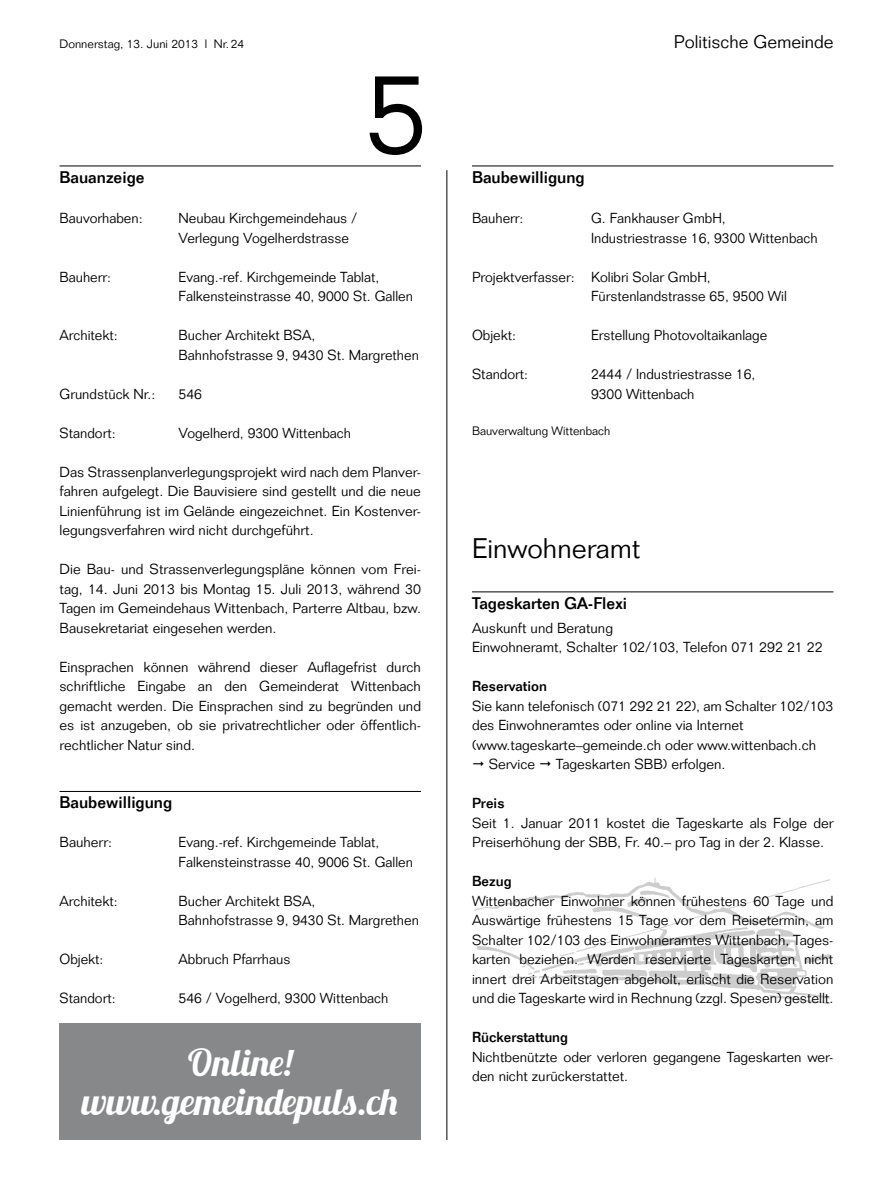
<style>
.page{position:relative;width:893px;height:1191px;background:#fff}
.page>*{position:absolute;margin:0;border:0;box-sizing:border-box;transform-origin:0 0}
.t1{font:300 114px "Folio";color:#000}
.t2{font:37.2px/39px "Lobster 1.3";color:#fff;text-align:center}
.t3{font:300 27.75px "Folio";color:#000}
.t4{font:300 18px "Folio";color:#000}
.t5{font:500 16.5px "Folio";color:#000}
.t6{font:300 14.25px/19.5px "Folio";color:#000}
.t7{font:500 14.25px "Folio";color:#000}
.t8{font:300 12px "Folio";color:#000}
</style>
<div class="page">
<hr style="left:446px;top:170px;width:1px;height:970px;background:#000">
<img style="left:474px;top:877px;width:356px;height:128px">
<hr style="left:472px;top:166px;width:361px;height:1px;background:#000">
<hr style="left:472px;top:591px;width:361px;height:1px;background:#000">
<hr style="left:60px;top:166px;width:361px;height:1px;background:#000">
<hr style="left:60px;top:791px;width:361px;height:1px;background:#000">
<div style="left:60px;top:1023px;width:361px;height:117px;background:#87888a"></div>
<p class="t8" style="left:60px;top:36px;width:186px">Donnerstag, 13. Juni 2013 l Nr.24</p>
<h1 class="t1" style="left:364px;top:45px;width:65px">5</h1>
<p class="t5" style="left:60px;top:167px;width:87px">Bauanzeige</p>
<p class="t6" style="left:60px;top:208px;width:85px">Bauvorhaben:</p>
<p class="t6" style="left:179px;top:208px;width:180px">Neubau Kirchgemeindehaus /<br>Verlegung Vogelherdstrasse</p>
<p class="t6" style="left:60px;top:267px;width:53px">Bauherr:</p>
<p class="t6" style="left:179px;top:267px;width:236px">Evang.-ref. Kirchgemeinde Tablat,<br>Falkensteinstrasse 40, 9000 St. Gallen</p>
<p class="t6" style="left:60px;top:325px;width:60px">Architekt:</p>
<p class="t6" style="left:179px;top:325px;width:242px">Bucher Architekt BSA,<br>Bahnhofstrasse 9, 9430 St. Margrethen</p>
<p class="t6" style="left:60px;top:384px;width:97px">Grundstück Nr.:</p>
<p class="t6" style="left:179px;top:384px;width:25px">546</p>
<p class="t6" style="left:60px;top:423px;width:58px">Standort:</p>
<p class="t6" style="left:179px;top:423px;width:174px">Vogelherd, 9300 Wittenbach</p>
<p class="t6" style="left:60px;top:462px;width:363px;text-align:justify">Das Strassenplanverlegungsprojekt wird nach dem Planver&shy;fahren aufgelegt. Die Bauvisiere sind gestellt und die neue Linienführung ist im Gelände eingezeichnet. Ein Kostenver&shy;legungsverfahren wird nicht durchgeführt.</p>
<p class="t6" style="left:60px;top:559px;width:363px;text-align:justify">Die Bau- und Strassenverlegungspläne können vom Frei&shy;tag, 14. Juni 2013 bis Montag 15. Juli 2013, während 30<br>Tagen im Gemeindehaus Wittenbach, Parterre Altbau, bzw.<br>Bausekretariat eingesehen werden.</p>
<p class="t6" style="left:60px;top:657px;width:363px;text-align:justify">Einsprachen können während dieser Auflagefrist durch schriftliche Eingabe an den Gemeinderat Wittenbach gemacht werden. Die Einsprachen sind zu begründen und es ist anzugeben, ob sie privatrechtlicher oder öffentlich&shy;rechtlicher Natur sind.</p>
<p class="t5" style="left:60px;top:792px;width:114px">Baubewilligung</p>
<p class="t6" style="left:60px;top:832px;width:54px">Bauherr:</p>
<p class="t6" style="left:179px;top:832px;width:236px">Evang.-ref. Kirchgemeinde Tablat,<br>Falkensteinstrasse 40, 9006 St. Gallen</p>
<p class="t6" style="left:60px;top:891px;width:60px">Architekt:</p>
<p class="t6" style="left:179px;top:891px;width:242px">Bucher Architekt BSA,<br>Bahnhofstrasse 9, 9430 St. Margrethen</p>
<p class="t6" style="left:60px;top:949px;width:45px">Objekt:</p>
<p class="t6" style="left:179px;top:949px;width:113px">Abbruch Pfarrhaus</p>
<p class="t6" style="left:60px;top:988px;width:58px">Standort:</p>
<p class="t6" style="left:179px;top:988px;width:211px">546 / Vogelherd, 9300 Wittenbach</p>
<h2 class="t2" style="left:82px;top:1042px;width:318px">Online! www.gemeindepuls.ch</h2>
<p class="t4" style="left:674px;top:30px;width:161px">Politische Gemeinde</p>
<p class="t5" style="left:472px;top:167px;width:114px">Baubewilligung</p>
<p class="t6" style="left:472px;top:208px;width:53px">Bauherr:</p>
<p class="t6" style="left:591px;top:208px;width:228px">G. Fankhauser GmbH,<br>Industriestrasse 16, 9300 Wittenbach</p>
<p class="t6" style="left:591px;top:267px;width:197px;text-indent:-119px">Projektverfasser: Kolibri Solar GmbH,<br>Fürstenlandstrasse 65, 9500 Wil</p>
<p class="t6" style="left:472px;top:325px;width:45px">Objekt:</p>
<p class="t6" style="left:591px;top:325px;width:178px">Erstellung Photovoltaikanlage</p>
<p class="t6" style="left:472px;top:364px;width:58px">Standort:</p>
<p class="t6" style="left:591px;top:364px;width:166px">2444 / Industriestrasse 16,<br>9300 Wittenbach</p>
<p class="t8" style="left:472px;top:423px;width:140px">Bauverwaltung Wittenbach</p>
<h3 class="t3" style="left:472px;top:531px;width:170px">Einwohneramt</h3>
<p class="t5" style="left:472px;top:593px;width:156px">Tageskarten GA-Flexi</p>
<p class="t6" style="left:472px;top:618px;width:352px">Auskunft und Beratung<br>Einwohneramt, Schalter 102/103, Telefon 071 292 21 22</p>
<p class="t7" style="left:472px;top:678px;width:76px">Reservation</p>
<p class="t6" style="left:472px;top:696px;width:363px">Sie kann telefonisch (071 292 21 22), am Schalter 102/103</p>
<p class="t6" style="left:472px;top:715px;width:273px">des Einwohneramtes oder online via Internet</p>
<p class="t6" style="left:472px;top:735px;width:346px">(www.tageskarte–gemeinde.ch oder www.wittenbach.ch</p>
<p class="t6" style="left:489px;top:754px;width:48px">Service</p>
<p class="t6" style="left:556px;top:754px;width:171px">Tageskarten SBB) erfolgen.</p>
<p class="t7" style="left:472px;top:795px;width:34px">Preis</p>
<p class="t6" style="left:472px;top:813px;width:363px">Seit 1. Januar 2011 kostet die Tageskarte als Folge der<br>Preiserhöhung der SBB, Fr. 40.– pro Tag in der 2. Klasse.</p>
<p class="t7" style="left:472px;top:872px;width:41px">Bezug</p>
<p class="t6" style="left:472px;top:891px;width:363px;text-align:justify">Wittenbacher Einwohner können frühestens 60 Tage und Auswärtige frühestens 15 Tage vor dem Reisetermin, am Schalter 102/103 des Einwohneramtes Wittenbach, Tages&shy;karten beziehen. Werden reservierte Tageskarten nicht innert drei Arbeitstagen abgeholt, erlischt die Reservation und die Tageskarte wird in Rechnung (zzgl. Spesen) gestellt.</p>
<p class="t7" style="left:472px;top:1028px;width:98px">Rückerstattung</p>
<p class="t6" style="left:472px;top:1047px;width:363px">Nichtbenützte oder verloren gegangene Tageskarten wer&shy;den nicht zurückerstattet.</p>
</div>
